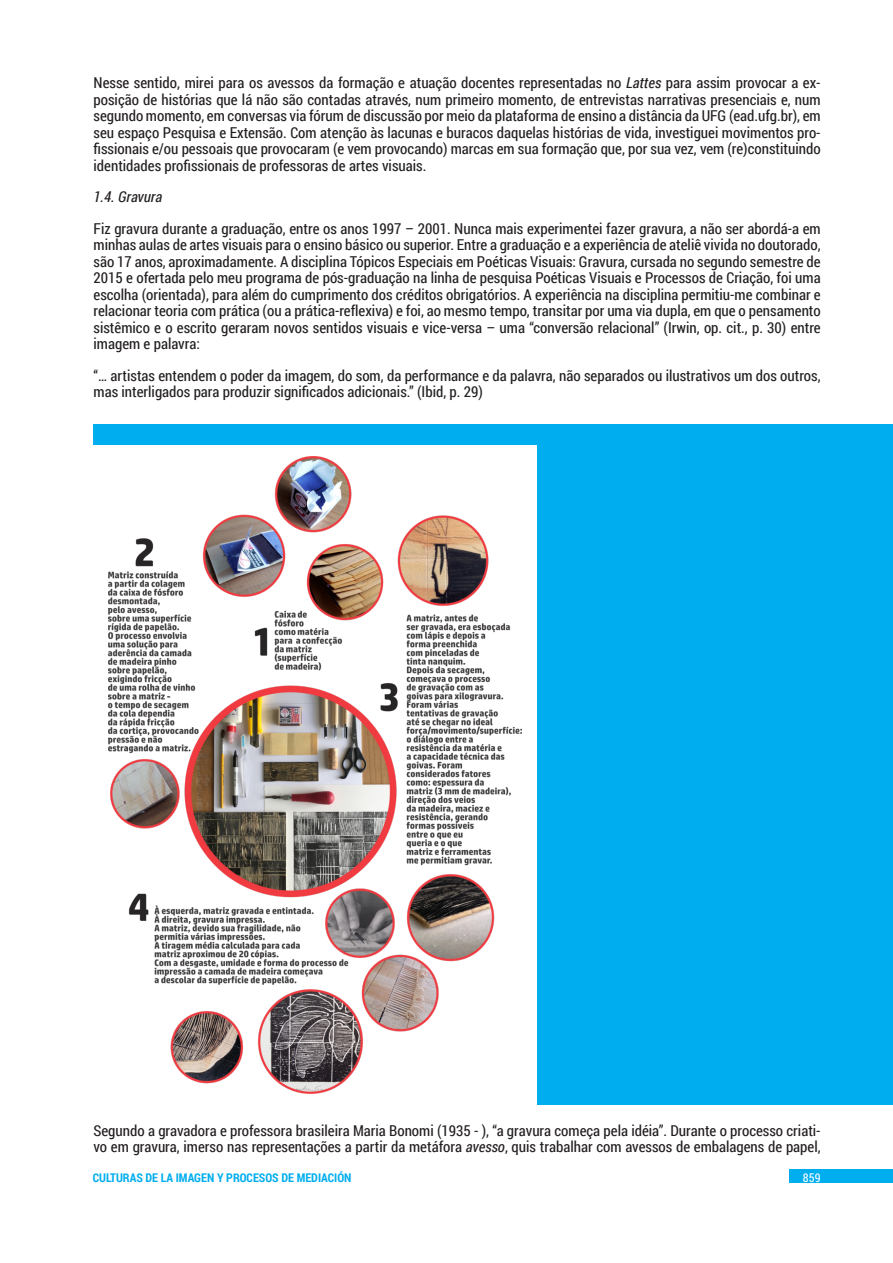
<style>
.page{position:relative;width:893px;height:1263px;background:#fff}
.page>*{position:absolute;margin:0;border:0;box-sizing:border-box;transform-origin:0 0}
.Normal_CV{font:15px/16.5px "Roboto Condensed";color:#231f20;text-align:justify}
.Normal_CV-2{font:italic 15px "Roboto Condensed";color:#231f20}
.t1{font:700 12px "Roboto Condensed";color:#00aeef}
.t2{font:12px "Roboto Condensed";color:#fff}
.s1{font-style:italic}
</style>
<div class="page">
<div style="left:789px;top:1169px;width:104px;height:14px;background:#00aeef"></div>
<div style="left:94px;top:424px;width:799px;height:680px;background:#00aeef"></div>
<div style="left:94px;top:445px;width:443px;height:659px;background:#fff"></div>
<img style="left:109px;top:456px;width:412px;height:637px">
<p class="Normal_CV" style="left:94px;top:74px;width:729px">Nesse sentido, mirei para os avessos da formação e atuação docentes representadas no <span class="s1">Lattes</span> para assim provocar a ex&shy;posição de histórias que lá não são contadas através, num primeiro momento, de entrevistas narrativas presenciais e, num segundo momento, em conversas via fórum de discussão por meio da plataforma de ensino a distância da UFG (ead.ufg.br), em seu espaço Pesquisa e Extensão. Com atenção às lacunas e buracos daquelas histórias de vida, investiguei movimentos pro&shy;fissionais e/ou pessoais que provocaram (e vem provocando) marcas em sua formação que, por sua vez, vem (re)constituindo identidades profissionais de professoras de artes visuais.</p>
<p class="Normal_CV-2" style="left:94px;top:186px;width:70px">1.4. Gravura</p>
<p class="Normal_CV" style="left:94px;top:219px;width:729px">Fiz gravura durante a graduação, entre os anos 1997 – 2001. Nunca mais experimentei fazer gravura, a não ser abordá-a em minhas aulas de artes visuais para o ensino básico ou superior. Entre a graduação e a experiência de ateliê vivida no doutorado, são 17 anos, aproximadamente. A disciplina Tópicos Especiais em Poéticas Visuais: Gravura, cursada no segundo semestre de 2015 e ofertada pelo meu programa de pós-graduação na linha de pesquisa Poéticas Visuais e Processos de Criação, foi uma escolha (orientada), para além do cumprimento dos créditos obrigatórios. A experiência na disciplina permitiu-me combinar e relacionar teoria com prática (ou a prática-reflexiva) e foi, ao mesmo tempo, transitar por uma via dupla, em que o pensamento sistêmico e o escrito geraram novos sentidos visuais e vice-versa – uma “conversão relacional” (Irwin, op. cit., p. 30) entre imagem e palavra:</p>
<p class="Normal_CV" style="left:94px;top:366px;width:729px">“… artistas entendem o poder da imagem, do som, da performance e da palavra, não separados ou ilustrativos um dos outros, mas interligados para produzir significados adicionais.” (Ibid, p. 29)</p>
<p class="Normal_CV" style="left:94px;top:1121px;width:729px">Segundo a gravadora e professora brasileira Maria Bonomi (1935 - ), “a gravura começa pela idéia”. Durante o processo criati&shy;vo em gravura, imerso nas representações a partir da metáfora <span class="s1">avesso</span>, quis trabalhar com avessos de embalagens de papel,</p>
<p class="t1" style="left:93px;top:1169px;width:260px">CULTURAS DE LA IMAGEN Y PROCESOS DE MEDIACIÓN</p>
<p class="t2" style="left:803px;top:1169px;width:19px">859</p>
</div>
